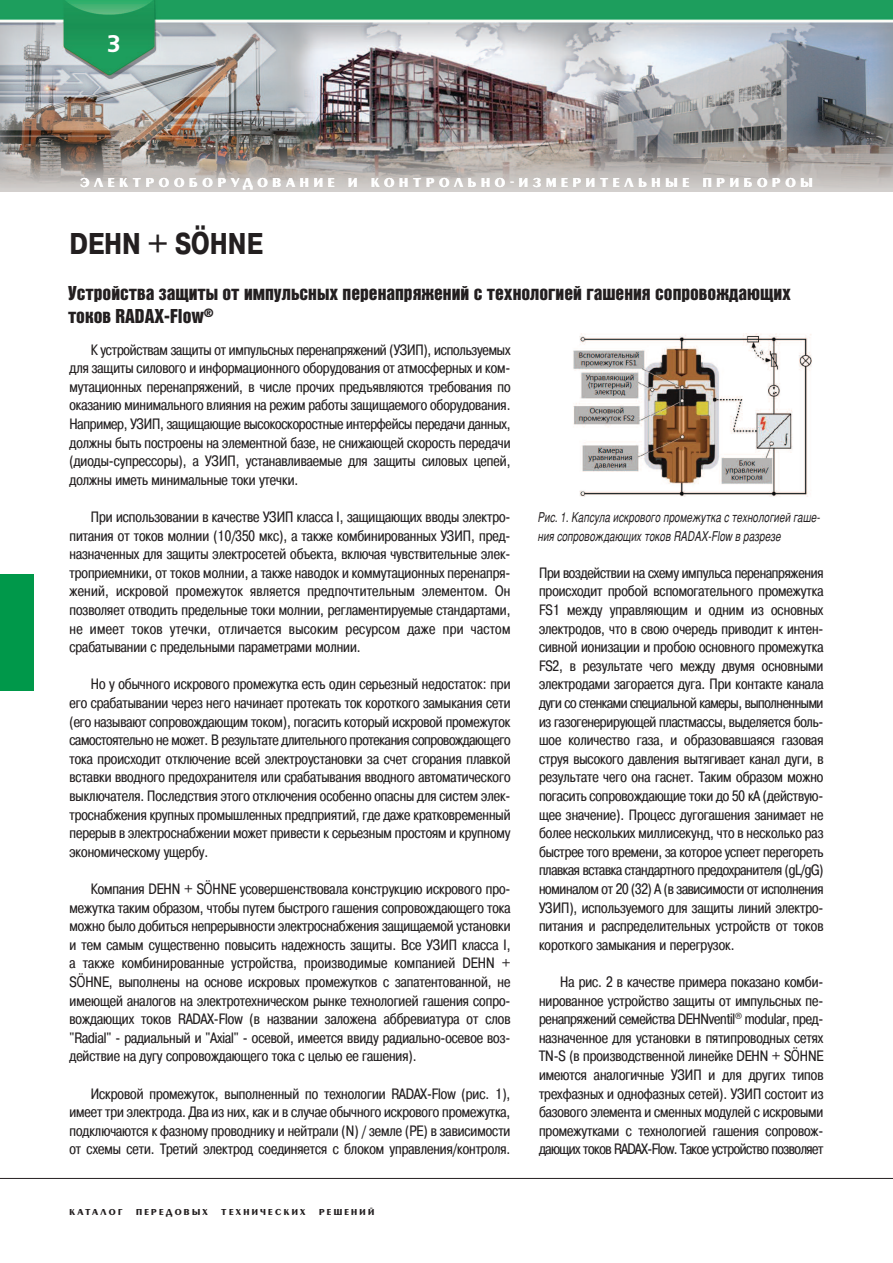
<style>
.page{position:relative;width:893px;height:1263px;background:#fff}
.page>*{position:absolute;margin:0;border:0;box-sizing:border-box;transform-origin:0 0}
.t1{font:700 30px "Pragmatica Cond C";color:#231f20}
.t2{font:700 24px "Free Set C";color:#fff}
.t3{font:19.5px/23.4px "Bastion X";color:#231f20}
.t4{font:15px/18.6px "Pragmatica Cond C";color:#231f20;text-align:justify}
.t5{font:italic 13.5px/18.6px "Bastion";color:#231f20;scale:.9 1}
.t6{font:700 13.5px "Penta";letter-spacing:.35em;color:#fff}
.t7{font:700 9px "Penta";letter-spacing:.25em;color:#231f20}
.s1{font-family:"Tahoma"}
</style>
<div class="page">
<hr style="left:0;top:1178px;width:893px;height:1px;background:#231f20">
<img style="left:0;top:0;width:893px;height:191px">
<div style="left:0;top:574px;width:34px;height:117px;background:#00984a"></div>
<img style="left:573px;top:334px;width:239px;height:163px">
<h2 class="t2" style="left:106px;top:30px;width:16px">3</h2>
<p class="t6" style="left:80px;top:178px;width:734px">ЭЛЕКТРООБОРУДОВАНИЕ И КОНТРОЛЬНО-ИЗМЕРИТЕЛЬНЫЕ ПРИБОРОЫ</p>
<h1 class="t1" style="left:70px;top:226px;width:195px">DEHN + S<span class="s1">Ö</span>HNE</h1>
<h3 class="t3" style="left:68px;top:281px;width:724px">Устройства защиты от импульсных перенапряжений с технологией гашения сопровождающих токов RADAX-Flow<sup>®</sup></h3>
<p class="t4" style="left:70px;top:340px;width:442px;text-indent:21px">К устройствам защиты от импульсных перенапряжений (УЗИП), используемых для защиты силового и информационного оборудования от атмосферных и ком&shy;мутационных перенапряжений, в числе прочих предъявляются требования по оказанию минимального влияния на режим работы защищаемого оборудования.<br>Например, УЗИП, защищающие высокоскоростные интерфейсы передачи данных, должны быть построены на элементной базе, не снижающей скорость передачи (диоды-супрессоры), а УЗИП, устанавливаемые для защиты силовых цепей, должны иметь минимальные токи утечки.</p>
<p class="t4" style="left:70px;top:507px;width:442px;text-indent:21px">При использовании в качестве УЗИП класса I, защищающих вводы электро&shy;питания от токов молнии (10/350 мкс), а также комбинированных УЗИП, пред&shy;назначенных для защиты электросетей объекта, включая чувствительные элек&shy;троприемники, от токов молнии, а также наводок и коммутационных перенапря&shy;жений, искровой промежуток является предпочтительным элементом. Он позволяет отводить предельные токи молнии, регламентируемые стандартами, не имеет токов утечки, отличается высоким ресурсом даже при частом срабатывании с предельными параметрами молнии.</p>
<p class="t4" style="left:70px;top:675px;width:442px;text-indent:21px">Но у обычного искрового промежутка есть один серьезный недостаток: при его срабатывании через него начинает протекать ток короткого замыкания сети (его называют сопровождающим током), погасить который искровой промежуток самостоятельно не может. В результате длительного протекания сопровождающего тока происходит отключение всей электроустановки за счет сгорания плавкой вставки вводного предохранителя или срабатывания вводного автоматического выключателя. Последствия этого отключения особенно опасны для систем элек&shy;троснабжения крупных промышленных предприятий, где даже кратковременный перерыв в электроснабжении может привести к серьезным простоям и крупному экономическому ущербу.</p>
<p class="t4" style="left:70px;top:879px;width:442px;text-indent:21px">Компания DEHN + S<span class="s1">Ö</span>HNE усовершенствовала конструкцию искрового про&shy;межутка таким образом, чтобы путем быстрого гашения сопровождающего тока можно было добиться непрерывности электроснабжения защищаемой установки и тем самым существенно повысить надежность защиты. Все УЗИП класса I, а также комбинированные устройства, производимые компанией DEHN + S<span class="s1">Ö</span>HNE, выполнены на основе искровых промежутков с запатентованной, не имеющей аналогов на электротехническом рынке технологией гашения сопро&shy;вождающих токов RADAX-Flow (в названии заложена аббревиатура от слов "Radial" - радиальный и "Axial" - осевой, имеется ввиду радиально-осевое воз&shy;действие на дугу сопровождающего тока с целью ее гашения).</p>
<p class="t4" style="left:70px;top:1084px;width:442px;text-indent:21px">Искровой промежуток, выполненный по технологии RADAX-Flow (рис. 1), имеет три электрода. Два из них, как и в случае обычного искрового промежутка, подключаются к фазному проводнику и нейтрали (N) / земле (PE) в зависимости от схемы сети. Третий электрод соединяется с блоком управления/контроля.</p>
<p class="t7" style="left:70px;top:1208px;width:55px">КАТАЛОГ</p>
<p class="t7" style="left:136px;top:1208px;width:73px">ПЕРЕДОВЫХ</p>
<p class="t7" style="left:221px;top:1208px;width:86px">ТЕХНИЧЕСКИХ</p>
<p class="t7" style="left:319px;top:1208px;width:57px">РЕШЕНИЙ</p>
<p class="t5" style="left:537px;top:509px;width:315px">Рис. 1. Капсула искрового промежутка с технологией гаше&shy;ния сопровождающих токов RADAX-Flow в разрезе</p>
<p class="t4" style="left:539px;top:563px;width:286px">При воздействии на схему импульса перенапряжения происходит пробой вспомогательного промежутка FS1 между управляющим и одним из основных электродов, что в свою очередь приводит к интен&shy;сивной ионизации и пробою основного промежутка FS2, в результате чего между двумя основными электродами загорается дуга. При контакте канала дуги со стенками специальной камеры, выполненными из газогенерирующей пластмассы, выделяется боль&shy;шое количество газа, и образовавшаяся газовая струя высокого давления вытягивает канал дуги, в результате чего она гаснет. Таким образом можно погасить сопровождающие токи до 50 кА (действую&shy;щее значение). Процесс дугогашения занимает не более нескольких миллисекунд, что в несколько раз быстрее того времени, за которое успеет перегореть плавкая вставка стандартного предохранителя (gL/gG) номиналом от 20 (32) А (в зависимости от исполнения УЗИП), используемого для защиты линий электро&shy;питания и распределительных устройств от токов короткого замыкания и перегрузок.</p>
<p class="t4" style="left:539px;top:972px;width:286px;text-indent:21px">На рис. 2 в качестве примера показано комби&shy;нированное устройство защиты от импульсных пе&shy;ренапряжений семейства DEHNventil<sup>®</sup> modular, пред&shy;назначенное для установки в пятипроводных сетях TN-S (в производственной линейке DEHN + S<span class="s1">Ö</span>HNE имеются аналогичные УЗИП и для других типов трехфазных и однофазных сетей). УЗИП состоит из базового элемента и сменных модулей с искровыми промежутками с технологией гашения сопровож&shy;дающих токов RADAX-Flow. Такое устройство позволяет</p>
</div>
